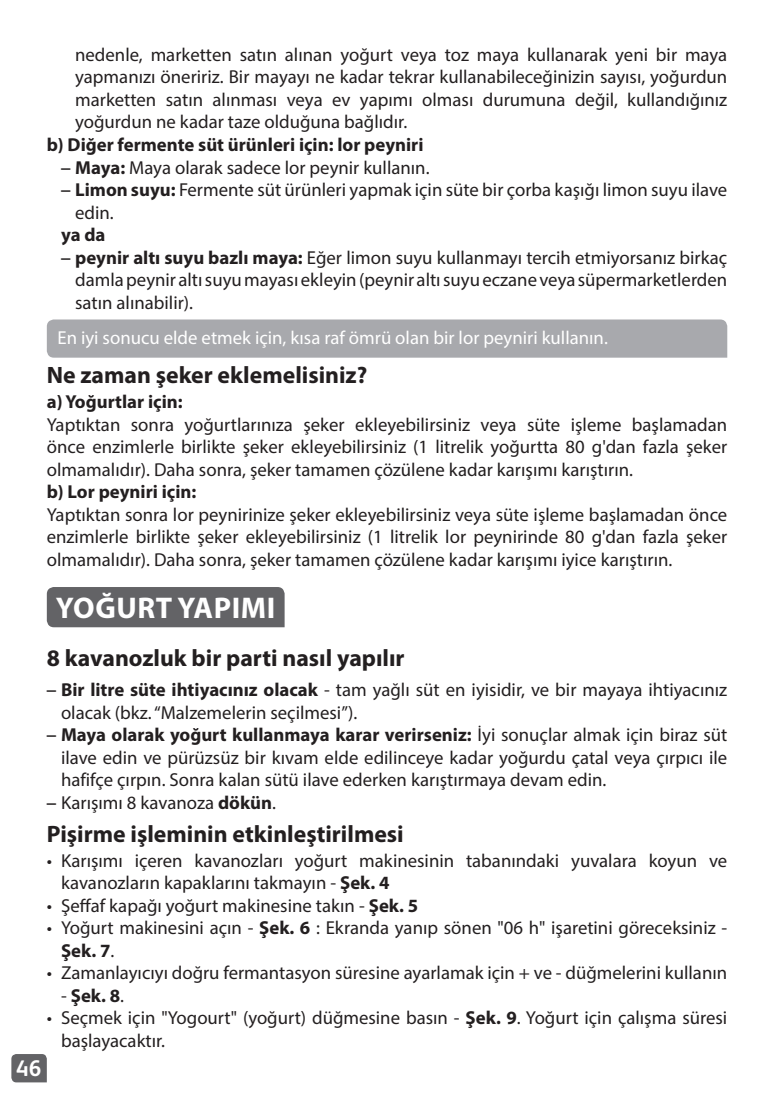
<style>
.page{position:relative;width:776px;height:1101px;background:#fff}
.page>*{position:absolute;margin:0;border:0;box-sizing:border-box;transform-origin:0 0}
.t1{font:700 30px "Myriad Pro";letter-spacing:.02em;color:#fff}
.t2{font:700 23.75px "Myriad Pro";color:#231f20}
.t3{font:700 22.5px "FS Albert";color:#fff}
.t4{font:18.75px/22.5px "Myriad Pro";color:#231f20;text-align:justify}
.t5{font:700 18.75px "Myriad Pro";color:#231f20}
.t6{font:18.75px "Myriad Pro";color:#fff}
.s1{font-family:"FS Albert"}
.s2{font-weight:700}
.s3{font-weight:400}
</style>
<div class="page">
<svg style="left:11px;top:1054px;width:36px;height:27px"></svg>
<div style="left:47px;top:319px;width:680px;height:38px;background:#a8a9ad"></div>
<div style="left:47px;top:587px;width:238px;height:40px;background:#636366"></div>
<p class="t4" style="left:75px;top:43px;width:654px">nedenle, marketten satın alınan yoğurt veya toz maya kullanarak yeni bir maya yapmanızı öneririz. Bir mayayı ne kadar tekrar kullanabileceğinizin sayısı, yoğurdun marketten satın alınması veya ev yapımı olması durumuna değil, kullandığınız yoğurdun ne kadar taze olduğuna bağlıdır.</p>
<p class="t5" style="left:47px;top:132px;width:378px">b) Diğer fermente süt ürünleri için: lor peyniri</p>
<p class="t4" style="left:61px;top:156px;width:370px"><span class="s1">–</span> <span class="s2">Maya:</span> Maya olarak sadece lor peynir kullanın.</p>
<p class="t4" style="left:75px;top:178px;width:654px;text-indent:-14px"><span class="s1">–</span> <span class="s2">Limon suyu:</span> Fermente süt ürünleri yapmak için süte bir çorba kaşığı limon suyu ilave edin.</p>
<p class="t5" style="left:61px;top:222px;width:46px">ya da</p>
<p class="t4" style="left:75px;top:246px;width:654px;text-indent:-14px"><span class="s1">–</span> <span class="s2">peynir altı suyu bazlı maya:</span> Eğer limon suyu kullanmayı tercih etmiyorsanız birkaç damla peynir altı suyu mayası ekleyin (peynir altı suyu eczane veya süpermarketlerden satın alınabilir).</p>
<p class="t6" style="left:57px;top:326px;width:552px">En iyi sonucu elde etmek için, kısa raf ömrü olan bir lor peyniri kullanın.</p>
<p class="t2" style="left:47px;top:360px;width:322px">Ne zaman şeker eklemelisiniz?</p>
<p class="t5" style="left:47px;top:389px;width:137px">a) Yoğurtlar için:</p>
<p class="t4" style="left:47px;top:412px;width:682px">Yaptıktan sonra yoğurtlarınıza şeker ekleyebilirsiniz veya süte işleme başlamadan önce enzimlerle birlikte şeker ekleyebilirsiniz (1 litrelik yoğurtta 80 g'dan fazla şeker olmamalıdır). Daha sonra, şeker tamamen çözülene kadar karışımı karıştırın.</p>
<p class="t5" style="left:47px;top:479px;width:151px">b) Lor peyniri için:</p>
<p class="t4" style="left:47px;top:502px;width:682px">Yaptıktan sonra lor peynirinize şeker ekleyebilirsiniz veya süte işleme başlamadan önce enzimlerle birlikte şeker ekleyebilirsiniz (1 litrelik lor peynirinde 80 g'dan fazla şeker olmamalıdır). Daha sonra, şeker tamamen çözülene kadar karışımı iyice karıştırın.</p>
<h1 class="t1" style="left:56px;top:588px;width:221px">YOĞURT YAPIMI</h1>
<p class="t2" style="left:47px;top:642px;width:359px">8 kavanozluk bir parti nasıl yapılır</p>
<p class="t4" style="left:61px;top:678px;width:668px;text-indent:-14px"><span class="s1">–</span> <span class="s2">Bir litre süte ihtiyacınız olacak</span> - tam yağlı süt en iyisidir, ve bir mayaya ihtiyacınız olacak (bkz. “Malzemelerin seçilmesi”).</p>
<p class="t4" style="left:61px;top:723px;width:668px;text-indent:-14px"><span class="s1">–</span> <span class="s2">Maya olarak yoğurt kullanmaya karar verirseniz:</span> İyi sonuçlar almak için biraz süt ilave edin ve pürüzsüz bir kıvam elde edilinceye kadar yoğurdu çatal veya çırpıcı ile hafifçe çırpın. Sonra kalan sütü ilave ederken karıştırmaya devam edin.</p>
<p class="t4" style="left:47px;top:790px;width:231px"><span class="s1">–</span> Karışımı 8 kavanoza <span class="s2">dökün</span>.</p>
<p class="t2" style="left:47px;top:818px;width:358px">Pişirme işleminin etkinleştirilmesi</p>
<p class="t4" style="left:61px;top:848px;width:668px;text-indent:-14px">• Karışımı içeren kavanozları yoğurt makinesinin tabanındaki yuvalara koyun ve kavanozların kapaklarını takmayın - <span class="s2">Şek. 4</span></p>
<p class="t4" style="left:47px;top:893px;width:373px">• Şeffaf kapağı yoğurt makinesine takın - <span class="s2">Şek. 5</span></p>
<p class="t4" style="left:61px;top:916px;width:668px;text-indent:-14px">• Yoğurt makinesini açın - <span class="s2">Şek. 6</span> : Ekranda yanıp sönen "06 h" işaretini göreceksiniz -<br><span class="s2">Şek. 7</span>.</p>
<p class="t4" style="left:47px;top:961px;width:682px">• Zamanlayıcıyı doğru fermantasyon süresine ayarlamak için + ve - düğmelerini kullanın</p>
<p class="t5" style="left:61px;top:982px;width:65px"><span class="s3">-</span> Şek. 8<span class="s3">.</span></p>
<p class="t4" style="left:61px;top:1006px;width:668px;text-indent:-14px">• Seçmek için "Yogourt" (yoğurt) düğmesine basın - <span class="s2">Şek. 9</span>. Yoğurt için çalışma süresi başlayacaktır.</p>
<p class="t3" style="left:16px;top:1055px;width:27px">46</p>
</div>
